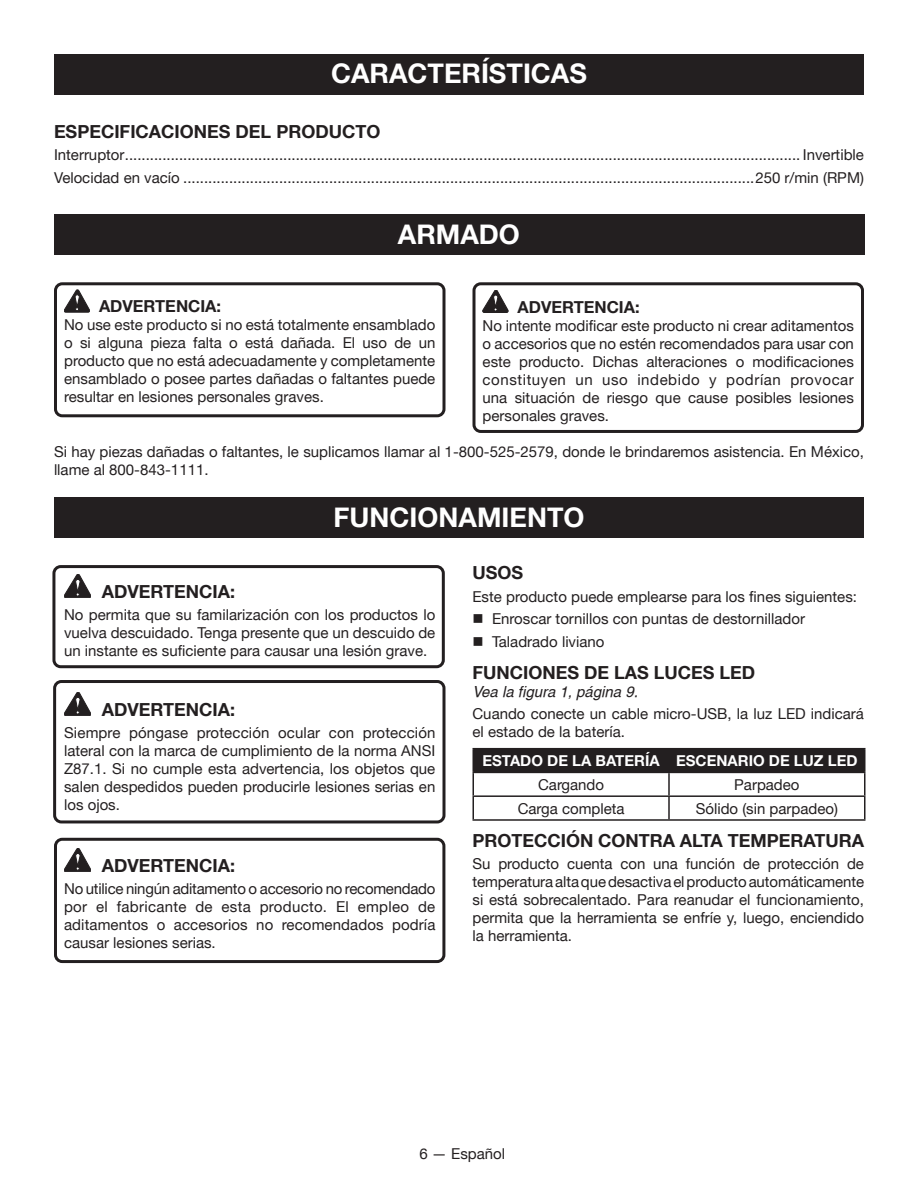
<style>
.page{position:relative;width:918px;height:1188px;background:#fff}
.page>*{position:absolute;margin:0;border:0;box-sizing:border-box;transform-origin:0 0}
.HEADING{font:700 27px "Helvetica Neue";color:#fff}
.Warning{font:700 18px "Helvetica Neue";color:#231f20}
.Heading_2_no_space{font:700 18px "Helvetica Neue";color:#231f20}
.Heading_2_w_no_space{font:700 18px "Helvetica Neue";color:#231f20}
.Heading_2{font:700 18px "Helvetica Neue";color:#231f20}
.Warning-2{font:700 16.5px "Helvetica Neue";color:#231f20}
.Warning_Text{font:15px/18px "Helvetica Neue";color:#231f20;text-align:justify}
.Body_text{font:15px/18px "Helvetica Neue";color:#231f20}
.bullets{font:15px "Helvetica Neue";color:#231f20}
.Body_text-2{font:700 15px "Helvetica Neue";color:#fff}
.see_figure{font:italic 15px "Helvetica";color:#231f20}
</style>
<div class="page">
<svg style="left:483px;top:290px;width:25px;height:23px"></svg>
<div style="left:54px;top:54px;width:810px;height:40px;background:#231f20"></div>
<div style="left:54px;top:215px;width:811px;height:40px;background:#231f20"></div>
<svg style="left:64px;top:290px;width:26px;height:22px"></svg>
<div style="left:54px;top:282px;width:392px;height:135px;border:3px solid #231f20;border-radius:7px"></div>
<div style="left:472px;top:282px;width:392px;height:151px;border:3px solid #231f20;border-radius:7px"></div>
<div style="left:54px;top:498px;width:810px;height:40px;background:#231f20"></div>
<svg style="left:64px;top:574px;width:27px;height:24px"></svg>
<svg style="left:64px;top:692px;width:27px;height:24px"></svg>
<svg style="left:64px;top:848px;width:27px;height:24px"></svg>
<div style="left:474px;top:749px;width:390px;height:23px;background:#231f20"></div>
<hr style="left:472px;top:773px;width:2px;height:22px;background:#231f20">
<hr style="left:668px;top:773px;width:2px;height:22px;background:#231f20">
<hr style="left:864px;top:773px;width:2px;height:22px;background:#231f20">
<hr style="left:472px;top:795px;width:197px;height:2px;background:#231f20">
<hr style="left:472px;top:797px;width:2px;height:22px;background:#231f20">
<hr style="left:669px;top:795px;width:197px;height:2px;background:#231f20">
<hr style="left:668px;top:797px;width:2px;height:22px;background:#231f20">
<hr style="left:864px;top:797px;width:2px;height:22px;background:#231f20">
<hr style="left:472px;top:819px;width:197px;height:2px;background:#231f20">
<hr style="left:669px;top:819px;width:197px;height:2px;background:#231f20">
<hr style="left:472px;top:748px;width:197px;height:1px;background:#231f20">
<hr style="left:472px;top:749px;width:2px;height:23px;background:#231f20">
<hr style="left:669px;top:748px;width:197px;height:1px;background:#231f20">
<hr style="left:668px;top:749px;width:2px;height:23px;background:#231f20">
<hr style="left:864px;top:749px;width:2px;height:23px;background:#231f20">
<hr style="left:472px;top:772px;width:197px;height:1px;background:#231f20">
<hr style="left:669px;top:772px;width:197px;height:1px;background:#231f20">
<div style="left:52px;top:565px;width:393px;height:103px;border:3px solid #231f20;border-radius:7px"></div>
<div style="left:53px;top:680px;width:393px;height:143px;border:3px solid #231f20;border-radius:7px"></div>
<div style="left:54px;top:838px;width:391px;height:125px;border:3px solid #231f20;border-radius:7px"></div>
<p class="HEADING" style="left:331px;top:57px;width:257px">CARACTERÍSTICAS</p>
<p class="Heading_2_w_no_space" style="left:54px;top:120px;width:328px">ESPECIFICACIONES DEL PRODUCTO</p>
<p class="bullets" style="left:54px;top:146px;width:811px">Interruptor.................................................................................................................................................................. Invertible</p>
<p class="bullets" style="left:54px;top:168px;width:811px">Velocidad en vacío .........................................................................................................................................250 r/min (RPM)</p>
<p class="HEADING" style="left:398px;top:217px;width:123px">ARMADO</p>
<p class="Warning-2" style="left:99px;top:296px;width:124px">ADVERTENCIA:</p>
<p class="Warning_Text" style="left:64px;top:316px;width:373px">No use este producto si no está totalmente ensamblado o si alguna pieza falta o está dañada. El uso de un producto que no está adecuadamente y completamente ensamblado o posee partes dañadas o faltantes puede resultar en lesiones personales graves.</p>
<p class="Warning-2" style="left:518px;top:296px;width:124px">ADVERTENCIA:</p>
<p class="Warning_Text" style="left:483px;top:316px;width:373px">No intente modificar este producto ni crear aditamentos o accesorios que no estén recomendados para usar con este producto. Dichas alteraciones o modificaciones constituyen un uso indebido y podrían provocar una situación de riesgo que cause posibles lesiones personales graves.</p>
<p class="Body_text" style="left:54px;top:442px;width:812px">Si hay piezas dañadas o faltantes, le suplicamos llamar al 1-800-525-2579, donde le brindaremos asistencia. En México, llame al 800-843-1111.</p>
<p class="HEADING" style="left:334px;top:500px;width:252px">FUNCIONAMIENTO</p>
<p class="Warning" style="left:102px;top:580px;width:135px">ADVERTENCIA:</p>
<p class="Warning_Text" style="left:64px;top:606px;width:373px">No permita que su familarización con los productos lo vuelva descuidado. Tenga presente que un descuido de un instante es suficiente para causar una lesión grave.</p>
<p class="Warning" style="left:102px;top:698px;width:135px">ADVERTENCIA:</p>
<p class="Warning_Text" style="left:64px;top:724px;width:373px">Siempre póngase protección ocular con protección lateral con la marca de cumplimiento de la norma ANSI Z87.1. Si no cumple esta advertencia, los objetos que salen despedidos pueden producirle lesiones serias en los ojos.</p>
<p class="Warning" style="left:102px;top:854px;width:135px">ADVERTENCIA:</p>
<p class="Warning_Text" style="left:64px;top:880px;width:373px">No utilice ningún aditamento o accesorio no recomendado por el fabricante de esta producto. El empleo de aditamentos o accesorios no recomendados podría causar lesiones serias.</p>
<p class="Heading_2" style="left:472px;top:562px;width:52px">USOS</p>
<p class="Body_text" style="left:472px;top:587px;width:386px">Este producto puede emplearse para los fines siguientes:</p>
<p class="bullets" style="left:472px;top:610px;width:334px">■ Enroscar tornillos con puntas de destornillador</p>
<p class="bullets" style="left:472px;top:632px;width:133px">■ Taladrado liviano</p>
<p class="Heading_2" style="left:472px;top:661px;width:284px">FUNCIONES DE LAS LUCES LED</p>
<p class="see_figure" style="left:472px;top:683px;width:167px">Vea la figura 1, página 9.</p>
<p class="Body_text" style="left:472px;top:705px;width:393px">Cuando conecte un cable micro-USB, la luz LED indicará el estado de la batería.</p>
<p class="Body_text-2" style="left:483px;top:752px;width:179px">ESTADO DE LA BATERÍA</p>
<p class="Body_text-2" style="left:676px;top:752px;width:183px">ESCENARIO DE LUZ LED</p>
<p class="Body_text" style="left:538px;top:776px;width:67px">Cargando</p>
<p class="Body_text" style="left:734px;top:776px;width:67px">Parpadeo</p>
<p class="Body_text" style="left:518px;top:799px;width:108px">Carga completa</p>
<p class="Body_text" style="left:696px;top:799px;width:144px">Sólido (sin parpadeo)</p>
<p class="Heading_2_no_space" style="left:472px;top:829px;width:393px">PROTECCIÓN CONTRA ALTA TEMPERATURA</p>
<p class="Body_text" style="left:472px;top:855px;width:393px;text-align:justify">Su producto cuenta con una función de protección de temperatura alta que desactiva el producto automáticamente si está sobrecalentado. Para reanudar el funcionamiento, permita que la herramienta se enfríe y, luego, enciendido la herramienta.</p>
<p class="Warning_Text" style="left:419px;top:1145px;width:87px">6 — Español</p>
</div>
